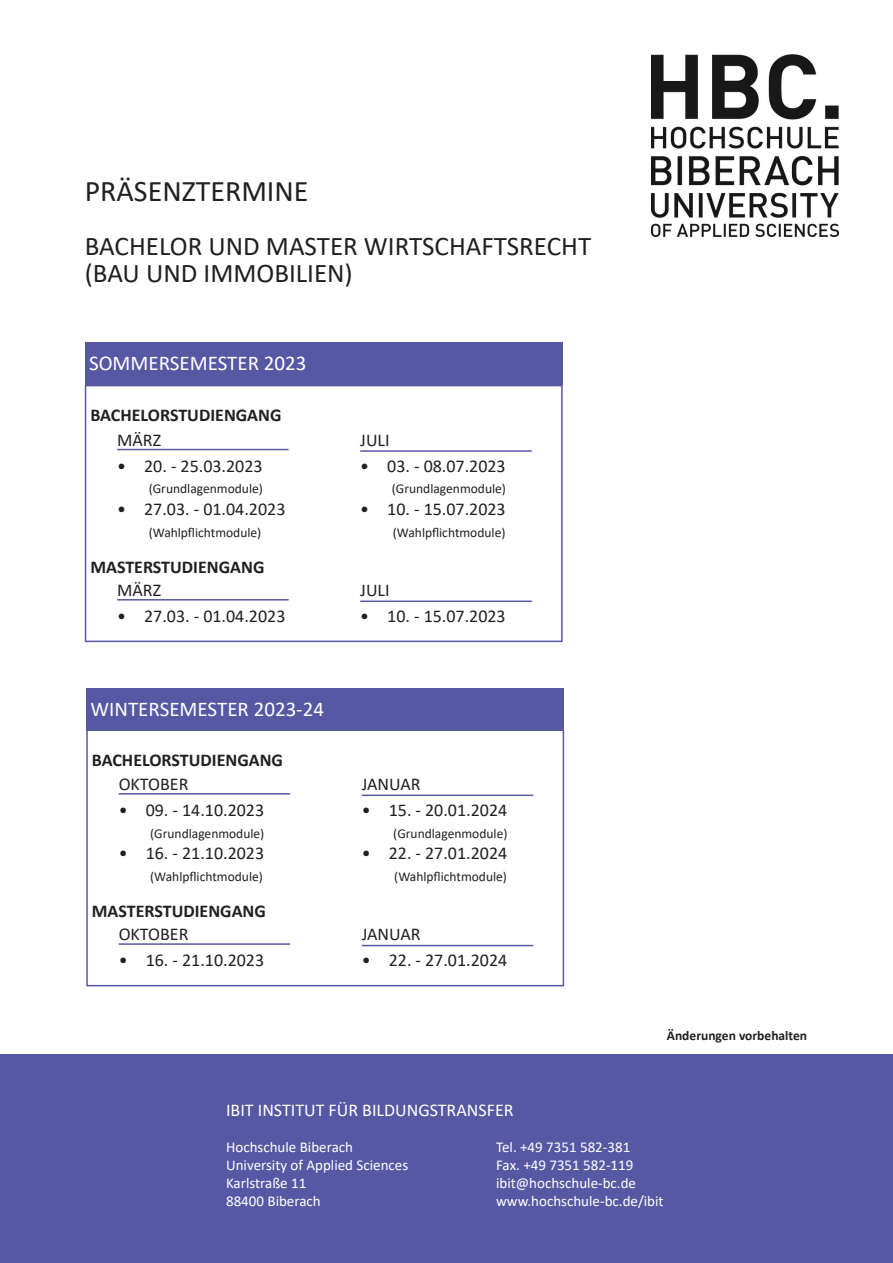
<style>
.page{position:relative;width:893px;height:1263px;background:#fff}
.page>*{position:absolute;margin:0;border:0;box-sizing:border-box;transform-origin:0 0}
.t1{font:30px "Calibri";color:#231f20}
.t2{font:27px "Calibri";color:#231f20}
.t3{font:21px "Calibri";color:#fff}
.t4{font:18px "Calibri";color:#231f20}
.t5{font:700 18px "Calibri";color:#231f20}
.t6{font:18px "Calibri";color:#fff}
.t7{font:15px "Calibri";color:#fff}
.t8{font:13.5px "Calibri";color:#231f20}
.t9{font:700 13.5px "Calibri";color:#231f20}
</style>
<div class="page">
<img style="left:652px;top:54px;width:187px;height:183px">
<div style="left:0;top:1054px;width:893px;height:209px;background:#5758a4"></div>
<div style="left:86px;top:729px;width:478px;height:257px;border:2px solid #5758a4"></div>
<hr style="left:119px;top:793px;width:171px;height:1px;background:#5758a4">
<hr style="left:362px;top:794px;width:171px;height:2px;background:#5758a4">
<div style="left:85px;top:342px;width:478px;height:43px;background:#5758a4"></div>
<div style="left:86px;top:688px;width:478px;height:43px;background:#5758a4"></div>
<hr style="left:119px;top:943px;width:171px;height:2px;background:#5758a4">
<hr style="left:362px;top:945px;width:171px;height:1px;background:#5758a4">
<div style="left:85px;top:385px;width:478px;height:257px;border:2px solid #5758a4"></div>
<hr style="left:117px;top:449px;width:172px;height:1px;background:#5758a4">
<hr style="left:360px;top:450px;width:172px;height:2px;background:#5758a4">
<hr style="left:117px;top:599px;width:172px;height:1px;background:#5758a4">
<hr style="left:360px;top:600px;width:172px;height:2px;background:#5758a4">
<p class="t1" style="left:85px;top:170px;width:225px">PRÄSENZTERMINE</p>
<p class="t2" style="left:85px;top:227px;width:508px">BACHELOR UND MASTER WIRTSCHAFTSRECHT</p>
<p class="t2" style="left:85px;top:254px;width:270px">(BAU UND IMMOBILIEN)</p>
<p class="t3" style="left:89px;top:348px;width:219px">SOMMERSEMESTER 2023</p>
<p class="t5" style="left:90px;top:403px;width:193px">BACHELORSTUDIENGANG</p>
<p class="t4" style="left:117px;top:427px;width:46px">MÄRZ</p>
<p class="t4" style="left:117px;top:453px;width:147px">• 20. - 25.03.2023</p>
<p class="t8" style="left:149px;top:479px;width:116px">(Grundlagenmodule)</p>
<p class="t4" style="left:117px;top:496px;width:170px">• 27.03. - 01.04.2023</p>
<p class="t8" style="left:149px;top:523px;width:114px">(Wahlpflichtmodule)</p>
<p class="t5" style="left:90px;top:554px;width:176px">MASTERSTUDIENGANG</p>
<p class="t4" style="left:117px;top:578px;width:46px">MÄRZ</p>
<p class="t4" style="left:117px;top:603px;width:170px">• 27.03. - 01.04.2023</p>
<p class="t3" style="left:91px;top:694px;width:235px">WINTERSEMESTER 2023-24</p>
<p class="t5" style="left:92px;top:747px;width:193px">BACHELORSTUDIENGANG</p>
<p class="t4" style="left:119px;top:772px;width:71px">OKTOBER</p>
<p class="t4" style="left:119px;top:797px;width:147px">• 09. - 14.10.2023</p>
<p class="t8" style="left:150px;top:824px;width:116px">(Grundlagenmodule)</p>
<p class="t4" style="left:119px;top:841px;width:147px">• 16. - 21.10.2023</p>
<p class="t8" style="left:150px;top:867px;width:114px">(Wahlpflichtmodule)</p>
<p class="t5" style="left:92px;top:898px;width:176px">MASTERSTUDIENGANG</p>
<p class="t4" style="left:119px;top:922px;width:71px">OKTOBER</p>
<p class="t4" style="left:119px;top:948px;width:147px">• 16. - 21.10.2023</p>
<p class="t4" style="left:360px;top:427px;width:31px">JULI</p>
<p class="t4" style="left:360px;top:453px;width:147px">• 03. - 08.07.2023</p>
<p class="t8" style="left:392px;top:479px;width:116px">(Grundlagenmodule)</p>
<p class="t4" style="left:360px;top:496px;width:147px">• 10. - 15.07.2023</p>
<p class="t8" style="left:393px;top:523px;width:114px">(Wahlpflichtmodule)</p>
<p class="t4" style="left:360px;top:578px;width:31px">JULI</p>
<p class="t4" style="left:360px;top:603px;width:147px">• 10. - 15.07.2023</p>
<p class="t4" style="left:362px;top:772px;width:60px">JANUAR</p>
<p class="t4" style="left:362px;top:797px;width:147px">• 15. - 20.01.2024</p>
<p class="t8" style="left:393px;top:824px;width:116px">(Grundlagenmodule)</p>
<p class="t4" style="left:362px;top:841px;width:147px">• 22. - 27.01.2024</p>
<p class="t8" style="left:394px;top:867px;width:114px">(Wahlpflichtmodule)</p>
<p class="t4" style="left:362px;top:922px;width:60px">JANUAR</p>
<p class="t4" style="left:362px;top:948px;width:147px">• 22. - 27.01.2024</p>
<p class="t9" style="left:667px;top:1026px;width:142px">Änderungen vorbehalten</p>
<p class="t6" style="left:226px;top:1097px;width:289px">IBIT INSTITUT FÜR BILDUNGSTRANSFER</p>
<p class="t7" style="left:226px;top:1136px;width:129px">Hochschule Biberach</p>
<p class="t7" style="left:496px;top:1136px;width:136px">Tel. +49 7351 582-381</p>
<p class="t7" style="left:226px;top:1154px;width:184px">University of Applied Sciences</p>
<p class="t7" style="left:496px;top:1154px;width:139px">Fax. +49 7351 582-119</p>
<p class="t7" style="left:226px;top:1172px;width:82px">Karlstraße 11</p>
<p class="t7" style="left:496px;top:1172px;width:141px">ibit@hochschule-bc.de</p>
<p class="t7" style="left:226px;top:1190px;width:96px">88400 Biberach</p>
<p class="t7" style="left:496px;top:1190px;width:169px">www.hochschule-bc.de/ibit</p>
</div>
